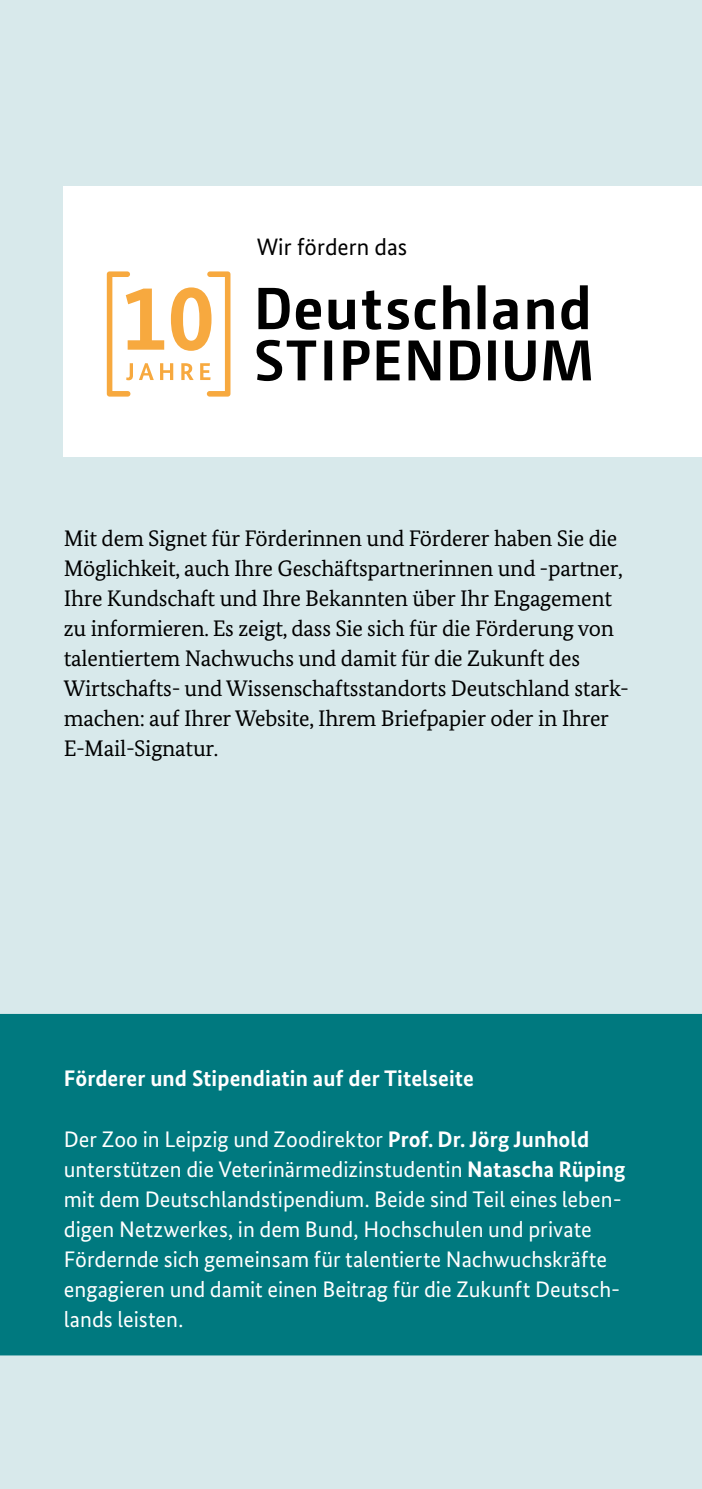
<style>
.page{position:relative;width:702px;height:1489px;background:#fff}
.page>*{position:absolute;margin:0;border:0;box-sizing:border-box;transform-origin:0 0}
.t1{font:23.75px "Bundes Sans";color:#000}
.P_Fliess{font:22.5px/30px "Bundes Serif";letter-spacing:-.01em;color:#000}
.P_Fliess-2{font:22.5px/30px "Bundes Sans";color:#fff}
.H3_Subheadline{font:700 22.5px "Bundes Sans";letter-spacing:.005em;color:#fff}
.s1{font-weight:700}
</style>
<div class="page">
<div style="left:0;top:0;width:702px;height:1488px;background:#d8e9eb"></div>
<div style="left:0;top:1013px;width:702px;height:342px;background:#00797f"></div>
<div style="left:64px;top:186px;width:638px;height:270px;background:#fff"></div>
<svg style="left:256px;top:285px;width:335px;height:96px"></svg>
<svg style="left:107px;top:271px;width:123px;height:125px"></svg>
<p class="t1" style="left:257px;top:232px;width:152px">Wir fördern das</p>
<p class="P_Fliess" style="left:64px;top:523px;width:566px">Mit dem Signet für Förderinnen und Förderer haben Sie die Möglichkeit, auch Ihre Geschäftspartnerinnen und -partner, Ihre Kundschaft und Ihre Bekannten über Ihr Engagement zu informieren. Es zeigt, dass Sie sich für die Förderung von talentiertem Nachwuchs und damit für die Zukunft des Wirtschafts- und Wissenschaftsstandorts Deutschland stark&shy;machen: auf Ihrer Website, Ihrem Briefpapier oder in Ihrer E-Mail-Signatur.</p>
<h3 class="H3_Subheadline" style="left:64px;top:1064px;width:411px">Förderer und Stipendiatin auf der Titelseite</h3>
<p class="P_Fliess-2" style="left:64px;top:1123px;width:563px">Der Zoo in Leipzig und Zoodirektor <span class="s1">Prof. Dr. Jörg Junhold </span>unterstützen die Veterinärmedizinstudentin <span class="s1">Natascha Rüping </span>mit dem Deutschlandstipendium. Beide sind Teil eines leben&shy;digen Netzwerkes, in dem Bund, Hochschulen und private Fördernde sich gemeinsam für talentierte Nachwuchskräfte engagieren und damit einen Beitrag für die Zukunft Deutsch&shy;lands leisten.</p>
</div>
